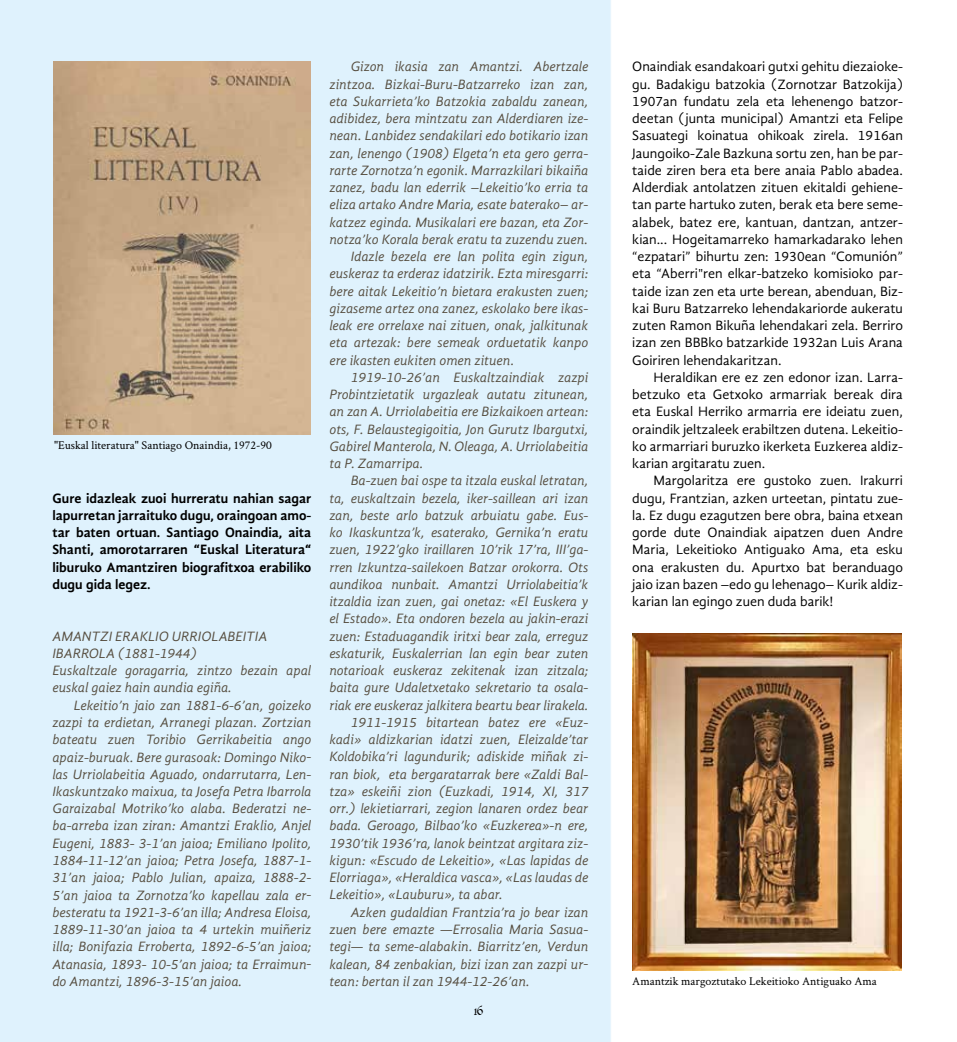
<style>
.page{position:relative;width:957px;height:1042px;background:#fff}
.page>*{position:absolute;margin:0;border:0;box-sizing:border-box;transform-origin:0 0}
.t1{font:15px "Kingthings Calligraphica Light";color:#000}
.t2{font:italic 13.95px/17.2px "Gandhi Sans";letter-spacing:-.005em;color:#564d3f}
.t3{font:13.95px/17.2px "Gandhi Sans";color:#000;text-align:justify}
.t4{font:700 13.95px/17.2px "Gandhi Sans";color:#000;text-align:justify}
.t5{font:12px "Crimson Text";color:#000}
</style>
<div class="page">
<div style="left:0;top:0;width:611px;height:1042px;background:#dff2fd"></div>
<img style="left:53px;top:62px;width:257px;height:372px">
<img style="left:632px;top:634px;width:270px;height:336px">
<p class="t5" style="left:54px;top:437px;width:219px">"Euskal literatura" Santiago Onaindia, 1972-90</p>
<p class="t4" style="left:52px;top:489px;width:260px">Gure idazleak zuoi hurreratu nahian sagar lapurretan jarraituko dugu, oraingoan amo&shy;tar baten ortuan. Santiago Onaindia, aita Shanti, amorotarraren “Euskal Literatura“ liburuko Amantziren biografitxoa erabiliko dugu gida legez.</p>
<p class="t2" style="left:52px;top:627px;width:260px">AMANTZI ERAKLIO URRIOLABEITIA<br>IBARROLA (1881-1944)<br>Euskaltzale goragarria, zintzo bezain apal euskal gaiez hain aundia egiña.</p>
<p class="t2" style="left:52px;top:696px;width:260px;text-align:justify;text-indent:21px">Lekeitio’n jaio zan 1881-6-6’an, goizeko zazpi ta erdietan, Arranegi plazan. Zortzian bateatu zuen Toribio Gerrikabeitia ango apaiz-buruak. Bere gurasoak: Domingo Niko&shy;las Urriolabeitia Aguado, ondarrutarra, Len-Ikaskuntzako maixua, ta Josefa Petra Ibarrola Garaizabal Motriko’ko alaba. Bederatzi ne&shy;ba-arreba izan ziran: Amantzi Eraklio, Anjel Eugeni, 1883- 3-1’an jaioa; Emiliano Ipolito, 1884-11-12’an jaioa; Petra Josefa, 1887-1- 31’an jaioa; Pablo Julian, apaiza, 1888-2- 5’an jaioa ta Zornotza’ko kapellau zala er&shy;besteratu ta 1921-3-6’an illa; Andresa Eloisa, 1889-11-30’an jaioa ta 4 urtekin muiñeriz illa; Bonifazia Erroberta, 1892-6-5’an jaioa; Atanasia, 1893- 10-5’an jaioa; ta Erraimun&shy;do Amantzi, 1896-3-15’an jaioa.</p>
<p class="t2" style="left:351px;top:58px;width:239px">Gizon ikasia zan Amantzi. Abertzale</p>
<p class="t2" style="left:329px;top:75px;width:260px">zintzoa. Bizkai-Buru-Batzarreko izan zan,</p>
<p class="t2" style="left:329px;top:92px;width:260px">eta Sukarrieta’ko Batzokia zabaldu zanean,</p>
<p class="t2" style="left:329px;top:110px;width:260px">adibidez, bera mintzatu zan Alderdiaren ize-</p>
<p class="t2" style="left:329px;top:127px;width:260px">nean. Lanbidez sendakilari edo botikario izan</p>
<p class="t2" style="left:329px;top:144px;width:260px">zan, lenengo (1908) Elgeta’n eta gero gerra-</p>
<p class="t2" style="left:329px;top:161px;width:260px">rarte Zornotza’n egonik. Marrazkilari bikaiña</p>
<p class="t2" style="left:329px;top:179px;width:260px">zanez, badu lan ederrik –Lekeitio’ko erria ta</p>
<p class="t2" style="left:329px;top:196px;width:260px">eliza artako Andre Maria, esate baterako– ar-</p>
<p class="t2" style="left:329px;top:213px;width:260px">katzez eginda. Musikalari ere bazan, eta Zor-</p>
<p class="t2" style="left:329px;top:230px;width:260px">notza’ko Korala berak eratu ta zuzendu zuen.</p>
<p class="t2" style="left:351px;top:248px;width:239px">Idazle bezela ere lan polita egin zigun,</p>
<p class="t2" style="left:329px;top:265px;width:260px">euskeraz ta erderaz idatzirik. Ezta miresgarri:</p>
<p class="t2" style="left:329px;top:282px;width:260px">bere aitak Lekeitio’n bietara erakusten zuen;</p>
<p class="t2" style="left:329px;top:299px;width:260px">gizaseme artez ona zanez, eskolako bere ikas-</p>
<p class="t2" style="left:329px;top:317px;width:260px">leak ere orrelaxe nai zituen, onak, jalkitunak</p>
<p class="t2" style="left:329px;top:334px;width:260px">eta artezak: bere semeak orduetatik kanpo</p>
<p class="t2" style="left:329px;top:351px;width:186px">ere ikasten eukiten omen zituen.</p>
<p class="t2" style="left:351px;top:368px;width:239px">1919-10-26’an Euskaltzaindiak zazpi</p>
<p class="t2" style="left:329px;top:386px;width:260px">Probintzietatik urgazleak autatu zitunean,</p>
<p class="t2" style="left:329px;top:403px;width:260px">an zan A. Urriolabeitia ere Bizkaikoen artean:</p>
<p class="t2" style="left:329px;top:420px;width:260px">ots, F. Belaustegigoitia, Jon Gurutz Ibargutxi,</p>
<p class="t2" style="left:329px;top:437px;width:260px">Gabirel Manterola, N. Oleaga, A. Urriolabeitia</p>
<p class="t2" style="left:329px;top:455px;width:95px">ta P. Zamarripa.</p>
<p class="t2" style="left:351px;top:472px;width:239px">Ba-zuen bai ospe ta itzala euskal letratan,</p>
<p class="t2" style="left:329px;top:489px;width:260px">ta, euskaltzain bezela, iker-saillean ari izan</p>
<p class="t2" style="left:329px;top:507px;width:260px">zan, beste arlo batzuk arbuiatu gabe. Eus-</p>
<p class="t2" style="left:329px;top:524px;width:260px">ko Ikaskuntza’k, esaterako, Gernika’n eratu</p>
<p class="t2" style="left:329px;top:541px;width:260px">zuen, 1922’gko iraillaren 10’rik 17’ra, III’ga-</p>
<p class="t2" style="left:329px;top:558px;width:260px">rren Izkuntza-sailekoen Batzar orokorra. Ots</p>
<p class="t2" style="left:329px;top:575px;width:260px">aundikoa nunbait. Amantzi Urriolabeitia’k</p>
<p class="t2" style="left:329px;top:593px;width:260px">itzaldia izan zuen, gai onetaz: «El Euskera y</p>
<p class="t2" style="left:329px;top:610px;width:260px">el Estado». Eta ondoren bezela au jakin-erazi</p>
<p class="t2" style="left:329px;top:627px;width:260px">zuen: Estaduagandik iritxi bear zala, erreguz</p>
<p class="t2" style="left:329px;top:644px;width:260px">eskaturik, Euskalerrian lan egin bear zuten</p>
<p class="t2" style="left:329px;top:662px;width:260px">notarioak euskeraz zekitenak izan zitzala;</p>
<p class="t2" style="left:329px;top:679px;width:260px">baita gure Udaletxetako sekretario ta osala-</p>
<p class="t2" style="left:329px;top:696px;width:260px">riak ere euskeraz jalkitera beartu bear lirakela.</p>
<p class="t2" style="left:351px;top:713px;width:239px">1911-1915 bitartean batez ere «Euz-</p>
<p class="t2" style="left:329px;top:731px;width:260px">kadi» aldizkarian idatzi zuen, Eleizalde’tar</p>
<p class="t2" style="left:329px;top:748px;width:260px">Koldobika’ri lagundurik; adiskide miñak zi-</p>
<p class="t2" style="left:329px;top:765px;width:260px">ran biok, eta bergaratarrak bere «Zaldi Bal-</p>
<p class="t2" style="left:329px;top:782px;width:260px">tza» eskeiñi zion (Euzkadi, 1914, XI, 317</p>
<p class="t2" style="left:329px;top:800px;width:260px">orr.) lekietiarrari, zegion lanaren ordez bear</p>
<p class="t2" style="left:329px;top:817px;width:260px">bada. Geroago, Bilbao’ko «Euzkerea»-n ere,</p>
<p class="t2" style="left:329px;top:834px;width:260px">1930’tik 1936’ra, lanok beintzat argitara ziz-</p>
<p class="t2" style="left:329px;top:851px;width:260px">kigun: «Escudo de Lekeitio», «Las lapidas de</p>
<p class="t2" style="left:329px;top:869px;width:260px">Elorriaga», «Heraldica vasca», «Las laudas de</p>
<p class="t2" style="left:329px;top:886px;width:175px">Lekeitio», «Lauburu», ta abar.</p>
<p class="t2" style="left:351px;top:903px;width:239px">Azken gudaldian Frantzia’ra jo bear izan</p>
<p class="t2" style="left:329px;top:920px;width:260px">zuen bere emazte —Errosalia Maria Sasua-</p>
<p class="t2" style="left:329px;top:938px;width:260px">tegi— ta seme-alabakin. Biarritz’en, Verdun</p>
<p class="t2" style="left:329px;top:955px;width:260px">kalean, 84 zenbakian, bizi izan zan zazpi ur-</p>
<p class="t2" style="left:329px;top:972px;width:202px">tean: bertan il zan 1944-12-26’an.</p>
<p class="t1" style="left:474px;top:1002px;width:10px">16</p>
<p class="t3" style="left:632px;top:58px;width:272px">Onaindiak esandakoari gutxi gehitu diezaioke&shy;gu. Badakigu batzokia (Zornotzar Batzokija)<br>1907an fundatu zela eta lehenengo batzor&shy;deetan (junta municipal) Amantzi eta Felipe Sasuategi koinatua ohikoak zirela. 1916an Jaungoiko-Zale Bazkuna sortu zen, han be par&shy;taide ziren bera eta bere anaia Pablo abadea.<br>Alderdiak antolatzen zituen ekitaldi gehiene&shy;tan parte hartuko zuten, berak eta bere seme&shy;alabek, batez ere, kantuan, dantzan, antzer&shy;kian... Hogeitamarreko hamarkadarako lehen “ezpatari” bihurtu zen: 1930ean “Comunión” eta “Aberri"ren elkar-batzeko komisioko par&shy;taide izan zen eta urte berean, abenduan, Biz&shy;kai Buru Batzarreko lehendakariorde aukeratu zuten Ramon Bikuña lehendakari zela. Berriro izan zen BBBko batzarkide 1932an Luis Arana Goiriren lehendakaritzan.</p>
<p class="t3" style="left:632px;top:368px;width:272px;text-indent:21px">Heraldikan ere ez zen edonor izan. Larra&shy;betzuko eta Getxoko armarriak bereak dira eta Euskal Herriko armarria ere ideiatu zuen, oraindik jeltzaleek erabiltzen dutena. Lekeitio&shy;ko armarriari buruzko ikerketa Euzkerea aldiz&shy;karian argitaratu zuen.</p>
<p class="t3" style="left:632px;top:472px;width:272px;text-indent:21px">Margolaritza ere gustoko zuen. Irakurri dugu, Frantzian, azken urteetan, pintatu zue&shy;la. Ez dugu ezagutzen bere obra, baina etxean gorde dute Onaindiak aipatzen duen Andre Maria, Lekeitioko Antiguako Ama, eta esku ona erakusten du. Apurtxo bat beranduago jaio izan bazen –edo gu lehenago– Kurik aldiz&shy;karian lan egingo zuen duda barik!</p>
<p class="t5" style="left:632px;top:973px;width:246px">Amantzik margoztutako Lekeitioko Antiguako Ama</p>
</div>
